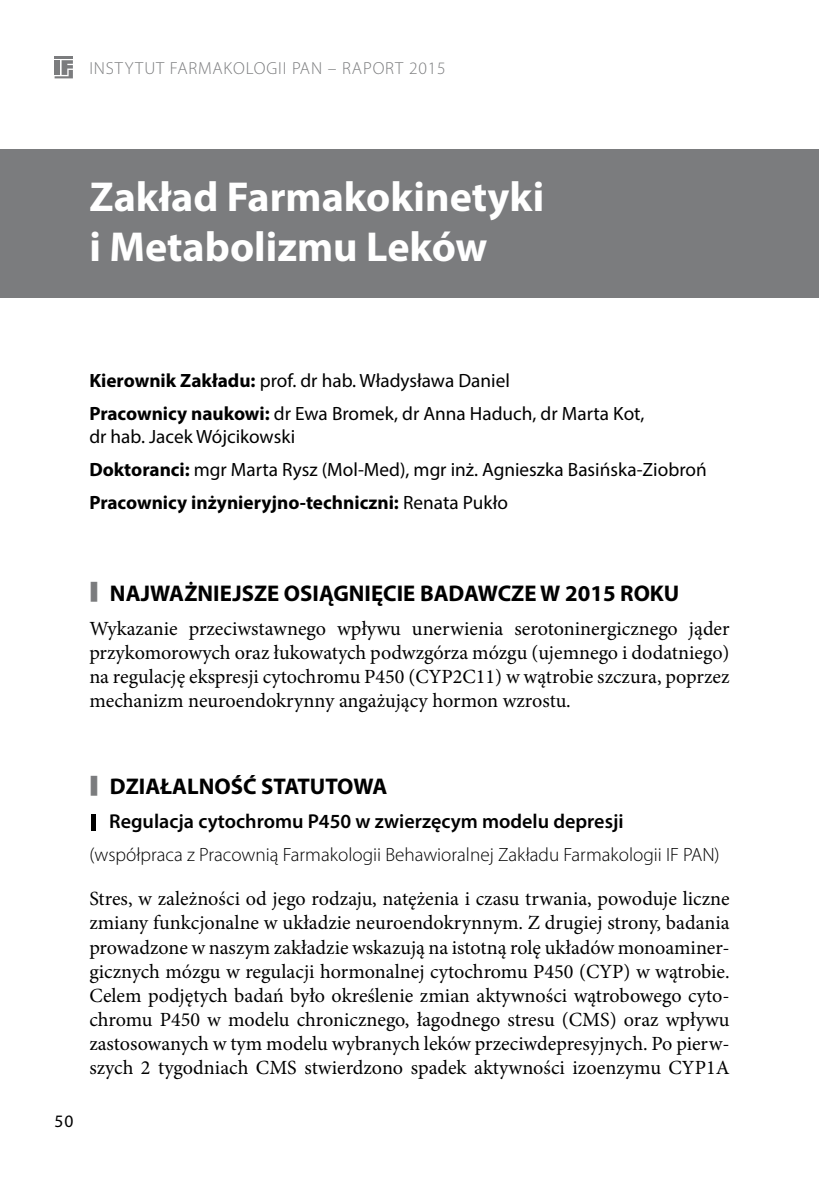
<style>
.page{position:relative;width:819px;height:1191px;background:#fff}
.page>*{position:absolute;margin:0;border:0;box-sizing:border-box;transform-origin:0 0}
.t1{font:700 42px/50.4px "Myriad Pro";color:#fff}
.t2{font:700 22.75px "Myriad Pro";color:#000}
.t3{font:20.12px/24.2px "Minion Pro";color:#000;text-align:justify}
.t4{font:600 20.12px "Myriad Pro";color:#000}
.t5{font:19.25px/33.1px "Myriad Pro";color:#000}
.t6{font:300 19.25px "Myriad Pro";color:#000}
.t7{font:300 17.5px "Myriad Pro";letter-spacing:.05em;color:#7b7c7e}
.t8{font:17.5px "Myriad Pro";color:#000}
.s1{font-weight:700}
.s2{font-family:"Minion Pro";font-weight:400;font-size:68.25px;color:#7b7c7e}
</style>
<div class="page">
<hr style="left:55px;top:56px;width:18px;height:3px;background:#7b7c7e">
<svg style="left:55px;top:60px;width:18px;height:18px"></svg>
<div style="left:0;top:149px;width:819px;height:149px;background:#7b7c7e"></div>
<div style="left:91px;top:814px;width:5px;height:16px;background:#000"></div>
<p class="t7" style="left:89px;top:58px;width:358px">INSTYTUT FARMAKOLOGII PAN – RAPORT 2015</p>
<h1 class="t1" style="left:89px;top:170px;width:456px">Zakład Farmakokinetyki i Metabolizmu Leków</h1>
<p class="t5" style="left:89px;top:363px;width:556px"><span class="s1">Kierownik Zakładu:</span> prof. dr hab. Władysława Daniel<br><span class="s1">Pracownicy naukowi:</span> dr Ewa Bromek, dr Anna Haduch, dr Marta Kot,</p>
<p class="t5" style="left:89px;top:419px;width:618px">dr hab. Jacek Wójcikowski<br><span class="s1">Doktoranci:</span> mgr Marta Rysz (Mol‑Med), mgr inż. Agnieszka Basińska‑Ziobroń<br><span class="s1">Pracownicy inżynieryjno‑techniczni:</span> Renata Pukło</p>
<p class="t2" style="left:89px;top:578px;width:591px"><span class="s2">■</span> NAJWAŻNIEJSZE OSIĄGNIĘCIE BADAWCZE W 2015 ROKU</p>
<p class="t3" style="left:89px;top:616px;width:641px">Wykazanie przeciwstawnego wpływu unerwienia serotoninergicznego jąder przykomorowych oraz łukowatych podwzgórza mózgu (ujemnego i dodatniego) na regulację ekspresji cytochromu P450 (CYP2C11) w wątrobie szczura, poprzez mechanizm neuroendokrynny angażujący hormon wzrostu.</p>
<p class="t8" style="left:55px;top:1110px;width:20px">50</p>
<p class="t2" style="left:89px;top:771px;width:299px"><span class="s2">■</span> DZIAŁALNOŚĆ STATUTOWA</p>
<p class="t4" style="left:109px;top:808px;width:516px">Regulacja cytochromu P450 w zwierzęcym modelu depresji</p>
<p class="t6" style="left:89px;top:844px;width:632px">(współpraca z Pracownią Farmakologii Behawioralnej Zakładu Farmakologii IF PAN)</p>
<p class="t3" style="left:89px;top:886px;width:641px">Stres, w zależności od jego rodzaju, natężenia i czasu trwania, powoduje liczne zmiany funkcjonalne w układzie neuroendokrynnym. Z drugiej strony, badania prowadzone w naszym zakładzie wskazują na istotną rolę układów monoaminer&shy;gicznych mózgu w regulacji hormonalnej cytochromu P450 (CYP) w wątrobie.<br>Celem podjętych badań było określenie zmian aktywności wątrobowego cyto&shy;chromu P450 w modelu chronicznego, łagodnego stresu (CMS) oraz wpływu zastosowanych w tym modelu wybranych leków przeciwdepresyjnych. Po pierw&shy;szych 2 tygodniach CMS stwierdzono spadek aktywności izoenzymu CYP1A</p>
</div>
